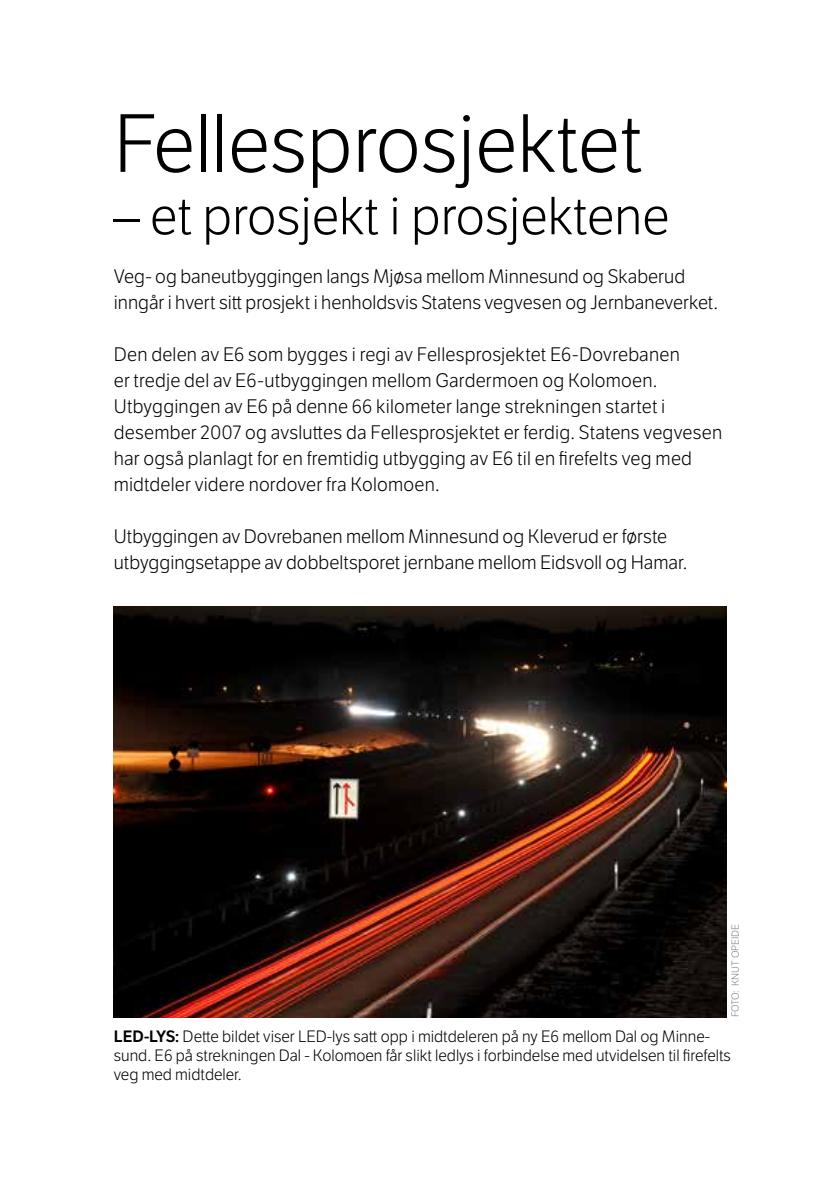
<style>
.page{position:relative;width:840px;height:1191px;background:#fff}
.page>*{position:absolute;margin:0;border:0;box-sizing:border-box;transform-origin:0 0}
.t1{font:300 80px "LFT Etica";color:#000}
.t2{font:300 52px "LFT Etica";color:#000}
.t3{font:300 19px/26px "LFT Etica";letter-spacing:.005em;color:#000}
.t4{font:300 16px/19.2px "LFT Etica";color:#000}
.t5{font:300 10px "LFT Etica";color:#808285}
.s1{font-weight:600}
</style>
<div class="page">
<img style="left:114px;top:607px;width:612px;height:410px">
<h1 class="t1" style="left:113px;top:98px;width:530px">Fellesprosjektet</h1>
<h2 class="t2" style="left:113px;top:186px;width:557px">– et prosjekt i prosjektene</h2>
<p class="t3" style="left:114px;top:264px;width:605px">Veg- og baneutbyggingen langs Mjøsa mellom Minnesund og Skaberud inngår i hvert sitt prosjekt i henholdsvis Statens vegvesen og Jernbaneverket.</p>
<p class="t3" style="left:114px;top:342px;width:609px">Den delen av E6 som bygges i regi av Fellesprosjektet E6-Dovrebanen<br>er tredje del av E6-utbyggingen mellom Gardermoen og Kolomoen.<br>Utbyggingen av E6 på denne 66 kilometer lange strekningen startet i desember 2007 og avsluttes da Fellesprosjektet er ferdig. Statens vegvesen har også planlagt for en fremtidig utbygging av E6 til en firefelts veg med midtdeler videre nordover fra Kolomoen.</p>
<p class="t3" style="left:114px;top:524px;width:575px">Utbyggingen av Dovrebanen mellom Minnesund og Kleverud er første utbyggingsetappe av dobbeltsporet jernbane mellom Eidsvoll og Hamar.</p>
<p class="t5" style="left:729px;top:1017px;width:94px;rotate:-90deg">Foto: KNut opeide</p>
<p class="t4" style="left:114px;top:1026px;width:618px"><span class="s1">LED-LYS:</span> Dette bildet viser LED-lys satt opp i midtdeleren på ny E6 mellom Dal og Minne&shy;sund. E6 på strekningen Dal - Kolomoen får slikt ledlys i forbindelse med utvidelsen til firefelts veg med midtdeler.</p>
</div>
